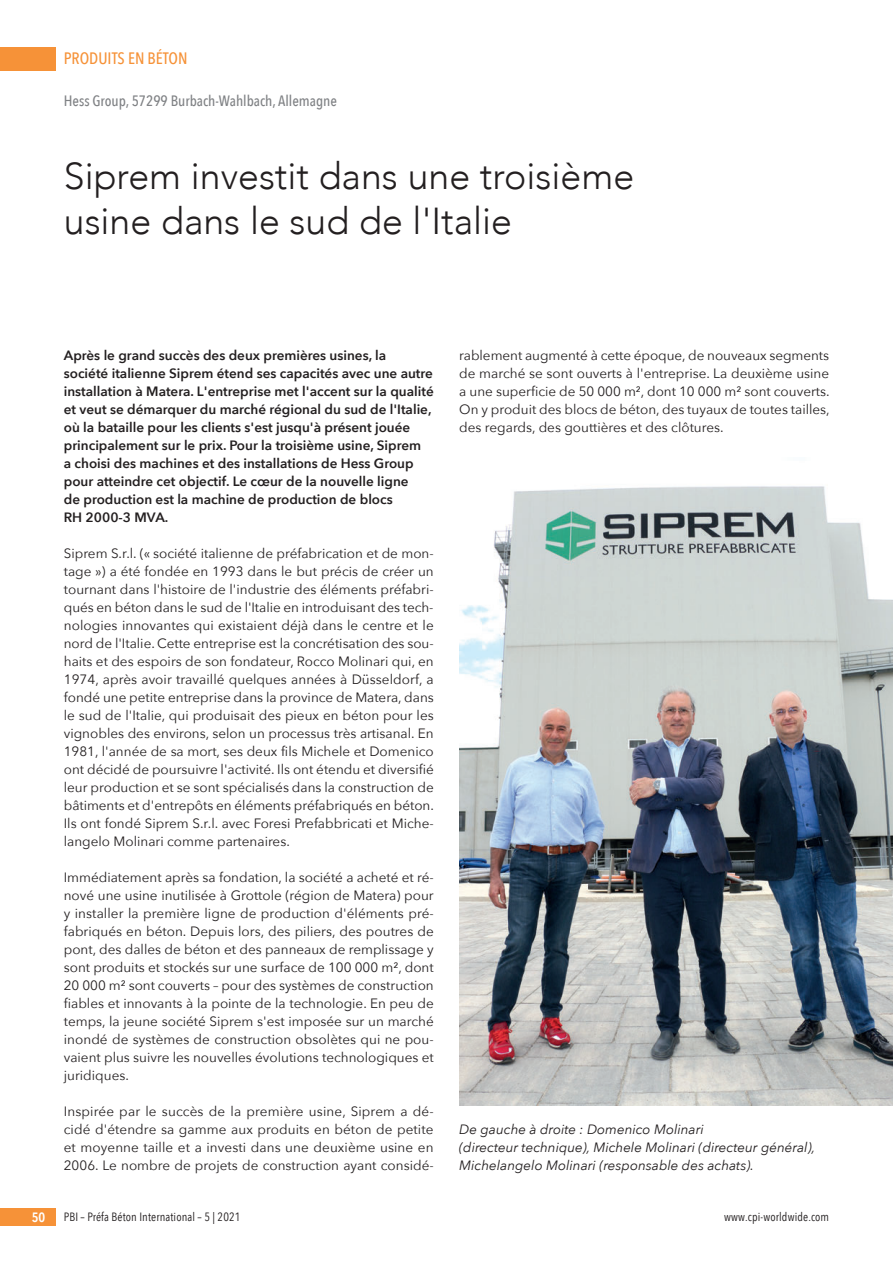
<style>
.page{position:relative;width:893px;height:1263px;background:#fff}
.page>*{position:absolute;margin:0;border:0;box-sizing:border-box;transform-origin:0 0}
.t1{font:300 37.5px/45px "Avenir";color:#231f20}
.t2{font:500 16.5px "Avenir Next Condensed";color:#f69238}
.t3{font:500 15px "Avenir Next Condensed";color:#808285}
.t4{font:13.5px/18px "Avenir Next";color:#231f20;text-align:justify}
.t5{font:600 13.5px/18px "Avenir Next";color:#231f20}
.t6{font:italic 13.5px/18px "Avenir Next";color:#231f20}
.t7{font:600 13.5px "Avenir Next Condensed";color:#fff}
.t8{font:12px "Avenir Next Condensed";letter-spacing:.01em;color:#231f20}
</style>
<div class="page">
<div style="left:0;top:47px;width:55px;height:23px;background:#f69238"></div>
<div style="left:0;top:1208px;width:55px;height:18px;background:#f69238"></div>
<img style="left:459px;top:486px;width:434px;height:619px">
<hr style="left:892px;top:642px;width:1px;height:621px;background:#fff">
<p class="t2" style="left:64px;top:49px;width:125px">PRODUITS EN BÉTON</p>
<p class="t3" style="left:64px;top:92px;width:275px">Hess Group, 57299 Burbach-Wahlbach, Allemagne</p>
<h1 class="t1" style="left:64px;top:153px;width:572px">Siprem investit dans une troisième usine dans le sud de l'Italie</h1>
<p class="t5" style="left:64px;top:346px;width:371px">Après le grand succès des deux premières usines, la société italienne Siprem étend ses capacités avec une autre installation à Matera. L'entreprise met l'accent sur la qualité et veut se démarquer du marché régional du sud de l'Italie, où la bataille pour les clients s'est jusqu'à présent jouée principalement sur le prix. Pour la troisième usine, Siprem<br>a choisi des machines et des installations de Hess Group pour atteindre cet objectif. Le cœur de la nouvelle ligne<br>de production est la machine de production de blocs<br>RH 2000-3 MVA.</p>
<p class="t4" style="left:64px;top:544px;width:372px">Siprem S.r.l. (« société italienne de préfabrication et de mon&shy;tage ») a été fondée en 1993 dans le but précis de créer un tournant dans l'histoire de l'industrie des éléments préfabri&shy;qués en béton dans le sud de l'Italie en introduisant des tech&shy;nologies innovantes qui existaient déjà dans le centre et le nord de l'Italie. Cette entreprise est la concrétisation des sou&shy;haits et des espoirs de son fondateur, Rocco Molinari qui, en 1974, après avoir travaillé quelques années à Düsseldorf, a fondé une petite entreprise dans la province de Matera, dans le sud de l'Italie, qui produisait des pieux en béton pour les vignobles des environs, selon un processus très artisanal. En 1981, l'année de sa mort, ses deux fils Michele et Domenico ont décidé de poursuivre l'activité. Ils ont étendu et diversifié leur production et se sont spécialisés dans la construction de bâtiments et d'entrepôts en éléments préfabriqués en béton.<br>Ils ont fondé Siprem S.r.l. avec Foresi Prefabbricati et Miche&shy;langelo Molinari comme partenaires.</p>
<p class="t4" style="left:64px;top:868px;width:372px">Immédiatement après sa fondation, la société a acheté et ré&shy;nové une usine inutilisée à Grottole (région de Matera) pour y installer la première ligne de production d'éléments pré&shy;fabriqués en béton. Depuis lors, des piliers, des poutres de pont, des dalles de béton et des panneaux de remplissage y sont produits et stockés sur une surface de 100 000 m², dont 20 000 m² sont couverts – pour des systèmes de construction fiables et innovants à la pointe de la technologie. En peu de temps, la jeune société Siprem s'est imposée sur un marché inondé de systèmes de construction obsolètes qui ne pou&shy;vaient plus suivre les nouvelles évolutions technologiques et juridiques.</p>
<p class="t4" style="left:64px;top:1102px;width:371px">Inspirée par le succès de la première usine, Siprem a dé&shy;cidé d'étendre sa gamme aux produits en béton de petite et moyenne taille et a investi dans une deuxième usine en 2006. Le nombre de projets de construction ayant considé-</p>
<p class="t4" style="left:459px;top:346px;width:372px">rablement augmenté à cette époque, de nouveaux segments de marché se sont ouverts à l'entreprise. La deuxième usine a une superficie de 50 000 m², dont 10 000 m² sont couverts.<br>On y produit des blocs de béton, des tuyaux de toutes tailles, des regards, des gouttières et des clôtures.</p>
<p class="t6" style="left:459px;top:1120px;width:358px">De gauche à droite : Domenico Molinari<br>(directeur technique), Michele Molinari (directeur général),<br>Michelangelo Molinari (responsable des achats).</p>
<p class="t7" style="left:32px;top:1206px;width:15px">50</p>
<p class="t8" style="left:64px;top:1207px;width:178px">PBI – Préfa Béton International – 5 | 2021</p>
<p class="t8" style="left:724px;top:1207px;width:107px">www.cpi-worldwide.com</p>
</div>
